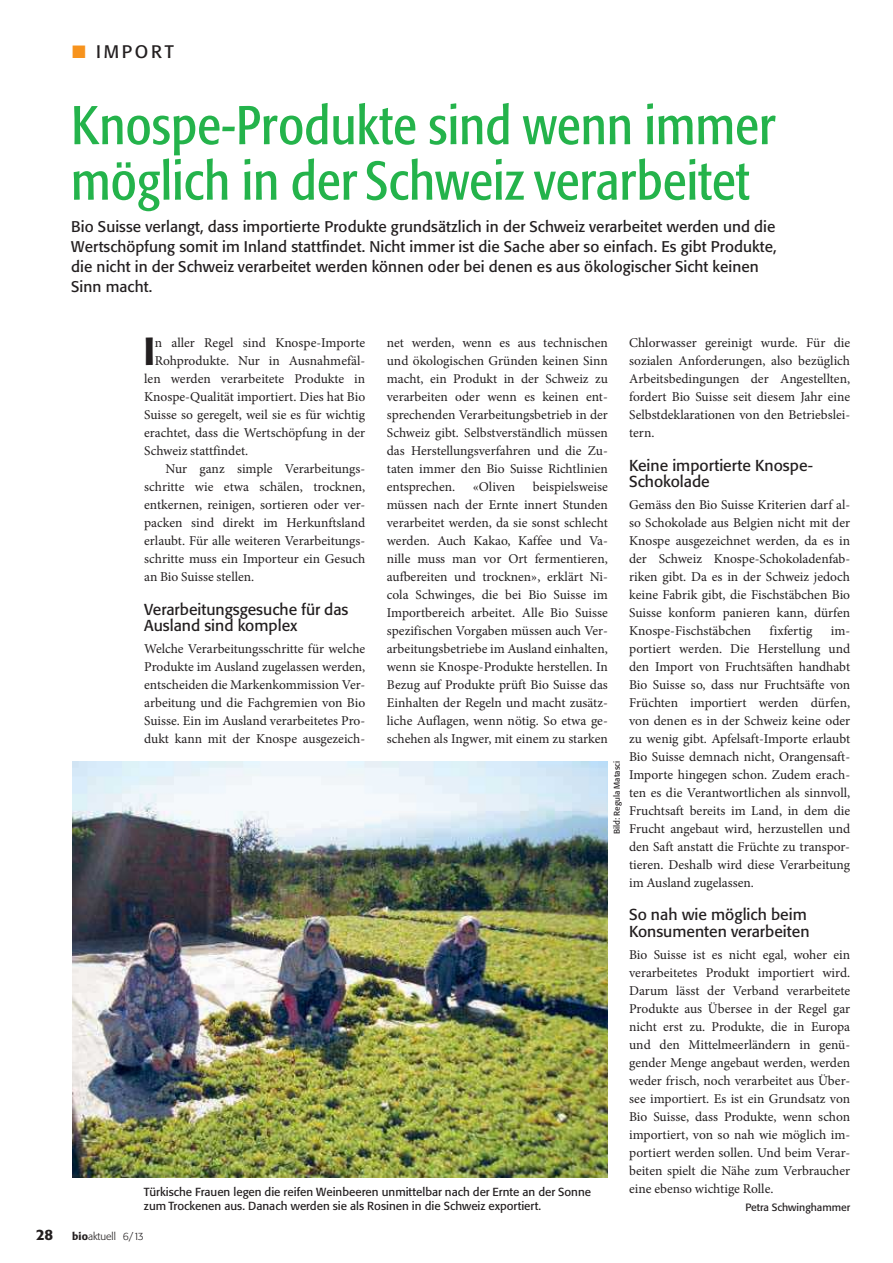
<style>
.page{position:relative;width:893px;height:1263px;background:#fff}
.page>*{position:absolute;margin:0;border:0;box-sizing:border-box;transform-origin:0 0}
.t1{font:condensed 54px/55.5px "Formata BQ";letter-spacing:.005em;color:#24b34b}
.t2{font:500 condensed 38.85px "Formata BQ";color:#231f20}
.t3{font:18px "Formata BQ";letter-spacing:.15em;color:#231f20}
.t4{font:15.75px/16.5px "Formata BQ";color:#231f20}
.t5{font:15.3px/19.8px "Formata BQ";letter-spacing:.005em;color:#231f20}
.t6{font:500 15px "Formata BQ";color:#231f20}
.t7{font:13.5px/18px "Minion Pro";color:#231f20;text-align:justify}
.t8{font:11.55px/14.5px "Formata BQ";color:#231f20}
.t9{font:10.5px "Formata BQ";color:#231f20}
.t10{font:300 10.5px "Formata BQ";color:#231f20}
.t11{font:8.25px "Formata BQ";color:#231f20}
.s1{color:#f7931d}
.s2{font-weight:500}
</style>
<div class="page">
<img style="left:72px;top:761px;width:536px;height:416px">
<h3 class="t3" style="left:72px;top:42px;width:103px"><span class="s1">■</span> IMPORT</h3>
<h1 class="t1" style="left:71px;top:100px;width:706px">Knospe-Produkte sind wenn immer möglich in der Schweiz verarbeitet</h1>
<p class="t5" style="left:71px;top:218px;width:707px">Bio Suisse verlangt, dass importierte Produkte grundsätzlich in der Schweiz verarbeitet werden und die Wertschöpfung somit im Inland stattfindet. Nicht immer ist die Sache aber so einfach. Es gibt Produkte, die nicht in der Schweiz verarbeitet werden können oder bei denen es aus ökologischer Sicht keinen Sinn macht.</p>
<p class="t7" style="left:629px;top:335px;width:223px">Chlorwasser gereinigt wurde. Für die sozialen Anforderungen, also bezüglich Arbeitsbedingungen der Angestellten, fordert Bio Suisse seit diesem Jahr eine Selbstdeklarationen von den Betriebslei&shy;tern.</p>
<p class="t4" style="left:629px;top:458px;width:186px">Keine importierte Knospe-<br>Schokolade</p>
<p class="t7" style="left:629px;top:497px;width:223px">Gemäss den Bio Suisse Kriterien darf al&shy;so Schokolade aus Belgien nicht mit der Knospe ausgezeichnet werden, da es in der Schweiz Knospe-Schokoladenfab&shy;riken gibt. Da es in der Schweiz jedoch keine Fabrik gibt, die Fischstäbchen Bio Suisse konform panieren kann, dürfen Knospe-Fischstäbchen</p>
<h2 class="t2" style="left:144px;top:329px;width:12px">I</h2>
<p class="t7" style="left:155px;top:335px;width:212px">n aller Regel sind Knospe-Importe</p>
<p class="t7" style="left:387px;top:335px;width:223px">net werden, wenn es aus technischen und ökologischen Gründen keinen Sinn macht, ein Produkt in der Schweiz zu verarbeiten oder wenn es keinen ent&shy;sprechenden Verarbeitungsbetrieb in der Schweiz gibt. Selbstverständlich müssen das Herstellungsverfahren und die Zu&shy;taten immer den Bio Suisse Richtlinien entsprechen.</p>
<p class="t7" style="left:155px;top:353px;width:212px">Rohprodukte. Nur in Ausnahmefäl-</p>
<p class="t7" style="left:144px;top:371px;width:223px">len werden verarbeitete Produkte in</p>
<p class="t7" style="left:144px;top:389px;width:222px">Knospe-Qualität importiert. Dies hat Bio</p>
<p class="t7" style="left:144px;top:407px;width:222px">Suisse so geregelt, weil sie es für wichtig</p>
<p class="t7" style="left:144px;top:425px;width:223px">erachtet, dass die Wertschöpfung in der</p>
<p class="t7" style="left:144px;top:443px;width:106px">Schweiz stattfindet.</p>
<p class="t7" style="left:165px;top:461px;width:201px">Nur ganz simple Verarbeitungs-</p>
<p class="t7" style="left:144px;top:479px;width:223px">schritte wie etwa schälen, trocknen,</p>
<p class="t7" style="left:144px;top:497px;width:223px">entkernen, reinigen, sortieren oder ver-</p>
<p class="t7" style="left:144px;top:515px;width:222px">packen sind direkt im Herkunftsland</p>
<p class="t7" style="left:144px;top:533px;width:222px">erlaubt. Für alle weiteren Verarbeitungs-</p>
<p class="t7" style="left:144px;top:551px;width:223px">schritte muss ein Importeur ein Gesuch</p>
<p class="t7" style="left:144px;top:569px;width:112px">an Bio Suisse stellen.</p>
<p class="t4" style="left:144px;top:602px;width:206px">Verarbeitungsgesuche für das<br>Ausland sind komplex</p>
<p class="t7" style="left:144px;top:641px;width:223px">Welche Verarbeitungsschritte für welche Produkte im Ausland zugelassen werden, entscheiden die Markenkommission Ver&shy;arbeitung und die Fachgremien von Bio Suisse. Ein im Ausland verarbeitetes Pro&shy;dukt kann mit der Knospe ausgezeich-</p>
<p class="t7" style="left:387px;top:479px;width:223px;text-indent:146px">beispielsweise müssen nach der Ernte innert Stunden verarbeitet werden, da sie sonst schlecht werden. Auch Kakao, Kaffee und Va&shy;nille muss man vor Ort fermentieren, aufbereiten und trocknen», erklärt Ni&shy;cola Schwinges, die bei Bio Suisse im Importbereich arbeitet. Alle Bio Suisse spezifischen Vorgaben müssen auch Ver&shy;arbeitungsbetriebe im Ausland einhalten, wenn sie Knospe-Produkte herstellen. In Bezug auf Produkte prüft Bio Suisse das Einhalten der Regeln und macht zusätz&shy;liche Auflagen, wenn nötig. So etwa ge&shy;schehen als Ingwer, mit einem zu starken</p>
<p class="t7" style="left:473px;top:479px;width:44px">«Oliven</p>
<p class="t7" style="left:769px;top:623px;width:44px">fixfertig</p>
<p class="t7" style="left:629px;top:623px;width:223px;text-indent:202px">im&shy;portiert werden. Die Herstellung und den Import von Fruchtsäften handhabt Bio Suisse so, dass nur Fruchtsäfte von Früchten importiert werden dürfen, von denen es in der Schweiz keine oder zu wenig gibt. Apfelsaft-Importe erlaubt Bio Suisse demnach nicht, Orangensaft-Importe hingegen schon. Zudem erach&shy;ten es die Verantwortlichen als sinnvoll, Fruchtsaft bereits im Land, in dem die Frucht angebaut wird, herzustellen und den Saft anstatt die Früchte zu transpor&shy;tieren. Deshalb wird diese Verarbeitung im Ausland zugelassen.</p>
<p class="t4" style="left:629px;top:907px;width:182px">So nah wie möglich beim<br>Konsumenten verarbeiten</p>
<p class="t7" style="left:629px;top:947px;width:223px">Bio Suisse ist es nicht egal, woher ein verarbeitetes Produkt importiert wird.<br>Darum lässt der Verband verarbeitete Produkte aus Übersee in der Regel gar nicht erst zu. Produkte, die in Europa und den Mittelmeerländern in genü&shy;gender Menge angebaut werden, werden weder frisch, noch verarbeitet aus Über&shy;see importiert. Es ist ein Grundsatz von Bio Suisse, dass Produkte, wenn schon importiert, von so nah wie möglich im&shy;portiert werden sollen. Und beim Verar&shy;beiten spielt die Nähe zum Verbraucher eine ebenso wichtige Rolle.</p>
<p class="t9" style="left:745px;top:1202px;width:107px">Petra Schwinghammer</p>
<p class="t11" style="left:613px;top:834px;width:75px;rotate:-90deg">Bild: Regula Matasci</p>
<p class="t8" style="left:144px;top:1185px;width:449px">Türkische Frauen legen die reifen Weinbeeren unmittelbar nach der Ernte an der Sonne zum Trockenen aus. Danach werden sie als Rosinen in die Schweiz exportiert.</p>
<p class="t6" style="left:36px;top:1228px;width:19px">28</p>
<p class="t10" style="left:72px;top:1231px;width:73px"><span class="s2">bio</span>aktuell 6/13</p>
</div>
